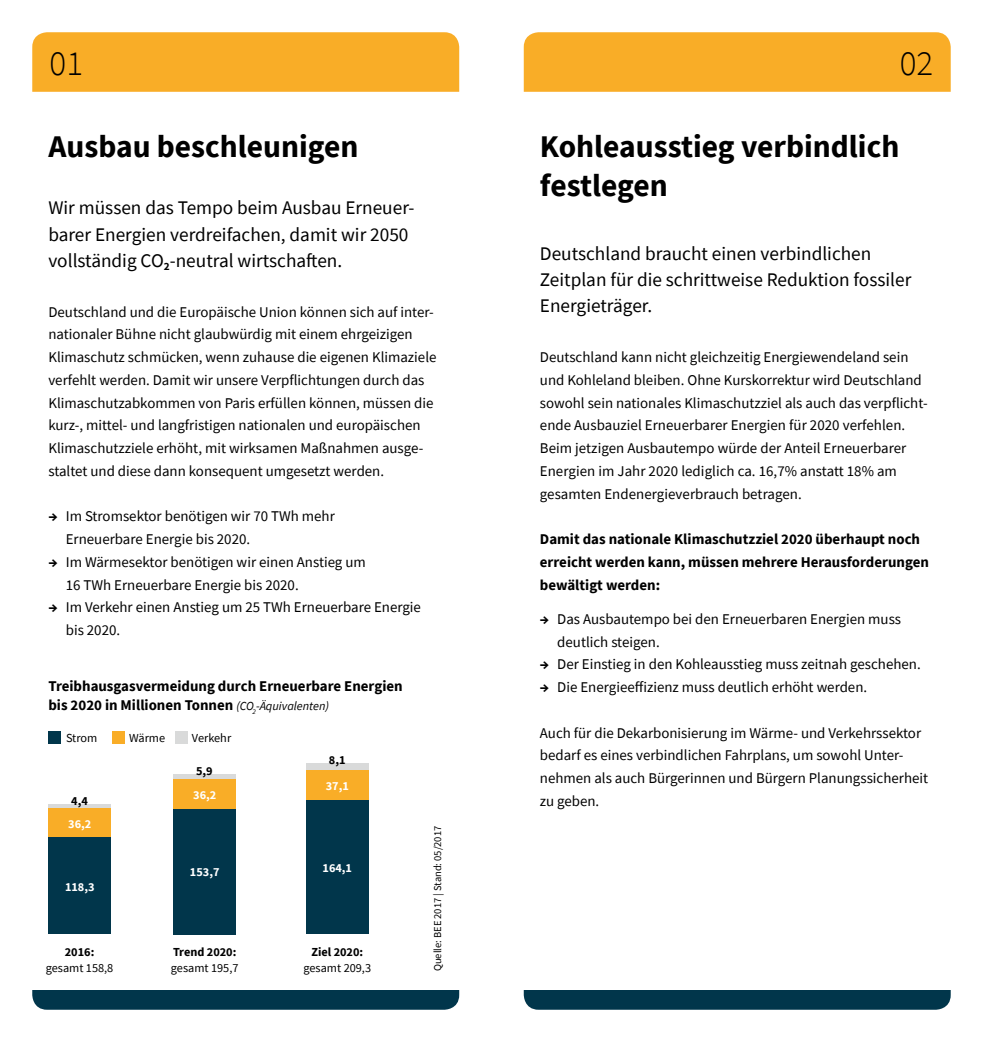
<style>
.page{position:relative;width:983px;height:1042px;background:#fff}
.page>*{position:absolute;margin:0;border:0;box-sizing:border-box;transform-origin:0 0}
.t1{font:300 35px "Source Sans Pro";color:#000}
.t2{font:700 31.5px/38.5px "Source Sans Pro";color:#000}
.t3{font:19.25px/26.2px "Source Sans Pro";color:#000}
.t4{font:14.88px/22.8px "Source Sans Pro";color:#000}
.t5{font:700 14.88px/22.8px "Source Sans Pro";color:#000}
.t6{font:12.25px "Source Sans Pro";color:#000}
.t7{font:700 12.25px "Source Sans Pro";color:#000}
.t8{font:700 12.25px "Source Sans Pro";color:#fff}
.t9{font:10.5px "Source Sans Pro";color:#000}
.s1{font-weight:700}
.s2{font-weight:400;font-style:italic;font-size:12.25px}
</style>
<div class="page">
<div style="left:32px;top:990px;width:427px;height:19px;background:#01364b"></div>
<div style="left:523px;top:990px;width:427px;height:19px;background:#01364b"></div>
<div style="left:32px;top:32px;width:427px;height:60px;background:#f9ad27"></div>
<div style="left:523px;top:32px;width:427px;height:60px;background:#f9ad27"></div>
<hr style="left:49px;top:804px;width:62px;height:4px;background:#d9dada">
<div style="left:306px;top:763px;width:62px;height:7px;background:#d9dada"></div>
<div style="left:49px;top:808px;width:62px;height:30px;background:#f9ad27"></div>
<div style="left:306px;top:770px;width:62px;height:30px;background:#f9ad27"></div>
<div style="left:49px;top:838px;width:62px;height:96px;background:#01364b"></div>
<div style="left:306px;top:800px;width:62px;height:134px;background:#01364b"></div>
<div style="left:49px;top:731px;width:12px;height:13px;background:#01364b"></div>
<div style="left:112px;top:731px;width:12px;height:13px;background:#f9ad27"></div>
<div style="left:175px;top:731px;width:12px;height:13px;background:#d9dada"></div>
<div style="left:174px;top:774px;width:62px;height:5px;background:#d9dada"></div>
<div style="left:174px;top:779px;width:62px;height:30px;background:#f9ad27"></div>
<div style="left:174px;top:809px;width:62px;height:125px;background:#01364b"></div>
<h1 class="t1" style="left:50px;top:42px;width:35px">01</h1>
<h1 class="t1" style="left:899px;top:42px;width:35px">02</h1>
<h2 class="t2" style="left:48px;top:127px;width:311px">Ausbau beschleunigen</h2>
<p class="t3" style="left:48px;top:195px;width:367px">Wir müssen das Tempo beim Ausbau Erneuer&shy;barer Energien verdreifachen, damit wir 2050 vollständig CO<sub>2</sub>-neutral wirtschaften.</p>
<p class="t4" style="left:48px;top:300px;width:389px">Deutschland und die Europäische Union können sich auf inter&shy;nationaler Bühne nicht glaubwürdig mit einem ehrgeizigen Klimaschutz schmücken, wenn zuhause die eigenen Klimaziele verfehlt werden. Damit wir unsere Verpflichtungen durch das Klimaschutzabkommen von Paris erfüllen können, müssen die kurz-, mittel- und langfristigen nationalen und europäischen Klimaschutzziele erhöht, mit wirksamen Maßnahmen ausge&shy;staltet und diese dann konsequent umgesetzt werden.</p>
<p class="t4" style="left:66px;top:505px;width:270px;text-indent:-17px"><span class="s1">→</span> Im Stromsektor benötigen wir 70 TWh mehr<br>Erneuerbare Energie bis 2020.</p>
<p class="t4" style="left:66px;top:550px;width:301px;text-indent:-17px"><span class="s1">→</span> Im Wärmesektor benötigen wir einen Anstieg um<br>16 TWh Erneuerbare Energie bis 2020.</p>
<p class="t4" style="left:66px;top:596px;width:356px;text-indent:-17px"><span class="s1">→</span> Im Verkehr einen Anstieg um 25 TWh Erneuerbare Energie bis 2020.</p>
<p class="t5" style="left:48px;top:676px;width:356px;line-height:19.2px">Treibhausgasvermeidung durch Erneuerbare Energien bis 2020 in Millionen Tonnen <span class="s2">(CO</span><sub>2</sub><span class="s2">-Äquivalenten)</span></p>
<p class="t6" style="left:66px;top:730px;width:33px">Strom</p>
<p class="t6" style="left:129px;top:730px;width:38px">Wärme</p>
<p class="t6" style="left:192px;top:730px;width:41px">Verkehr</p>
<p class="t7" style="left:71px;top:793px;width:18px">4,4</p>
<p class="t8" style="left:68px;top:815px;width:25px">36,2</p>
<p class="t8" style="left:65px;top:878px;width:31px">118,3</p>
<p class="t7" style="left:65px;top:943px;width:31px">2016:</p>
<p class="t6" style="left:46px;top:959px;width:69px">gesamt 158,8</p>
<p class="t7" style="left:196px;top:763px;width:18px">5,9</p>
<p class="t8" style="left:193px;top:786px;width:25px">36,2</p>
<p class="t8" style="left:190px;top:864px;width:31px">153,7</p>
<p class="t7" style="left:173px;top:943px;width:65px">Trend 2020:</p>
<p class="t6" style="left:171px;top:959px;width:69px">gesamt 195,7</p>
<p class="t7" style="left:329px;top:752px;width:18px">8,1</p>
<p class="t8" style="left:326px;top:777px;width:25px">37,1</p>
<p class="t8" style="left:322px;top:859px;width:31px">164,1</p>
<p class="t7" style="left:311px;top:943px;width:53px">Ziel 2020:</p>
<p class="t6" style="left:303px;top:959px;width:69px">gesamt 209,3</p>
<p class="t9" style="left:431px;top:971px;width:147px;rotate:-90deg">Quelle: BEE 2017 | Stand: 05/2017</p>
<h2 class="t2" style="left:539px;top:127px;width:361px">Kohleausstieg verbindlich festlegen</h2>
<p class="t3" style="left:539px;top:240px;width:373px">Deutschland braucht einen verbindlichen<br>Zeitplan für die schrittweise Reduktion fossiler<br>Energieträger.</p>
<p class="t4" style="left:539px;top:346px;width:389px">Deutschland kann nicht gleichzeitig Energiewendeland sein und Kohleland bleiben. Ohne Kurskorrektur wird Deutschland sowohl sein nationales Klimaschutzziel als auch das verpflicht&shy;ende Ausbauziel Erneuerbarer Energien für 2020 verfehlen.<br>Beim jetzigen Ausbautempo würde der Anteil Erneuerbarer Energien im Jahr 2020 lediglich ca. 16,7% anstatt 18% am gesamten Endenergieverbrauch betragen.</p>
<p class="t5" style="left:539px;top:528px;width:390px">Damit das nationale Klimaschutzziel 2020 überhaupt noch erreicht werden kann, müssen mehrere Herausforderungen bewältigt werden:</p>
<p class="t4" style="left:557px;top:607px;width:345px;text-indent:-17px"><span class="s1">→</span> Das Ausbautempo bei den Erneuerbaren Energien muss deutlich steigen.</p>
<p class="t4" style="left:539px;top:653px;width:382px"><span class="s1">→</span> Der Einstieg in den Kohleausstieg muss zeitnah geschehen.</p>
<p class="t4" style="left:539px;top:676px;width:329px"><span class="s1">→</span> Die Energieeffizienz muss deutlich erhöht werden.</p>
<p class="t4" style="left:539px;top:721px;width:389px">Auch für die Dekarbonisierung im Wärme- und Verkehrssektor bedarf es eines verbindlichen Fahrplans, um sowohl Unter&shy;nehmen als auch Bürgerinnen und Bürgern Planungssicherheit zu geben.</p>
</div>
